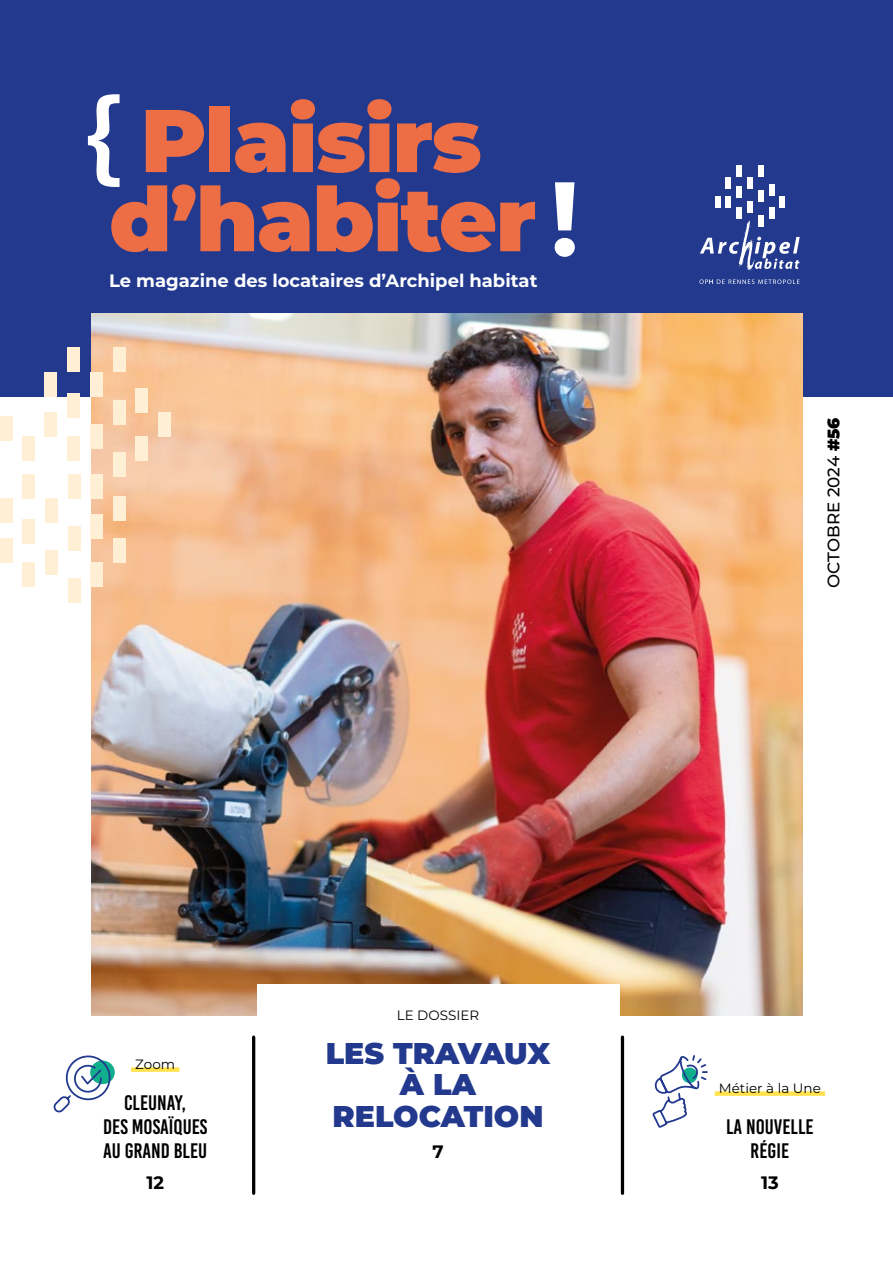
<style>
.page{position:relative;width:893px;height:1263px;background:#fff}
.page>*{position:absolute;margin:0;border:0;box-sizing:border-box;transform-origin:0 0}
.t1{font:900 88.8px/79.2px "Montserrat";letter-spacing:-.015em;color:#ed6d45}
.t2{font:900 30px/31.5px "Montserrat";color:#22398e;text-align:center}
.t3{font:21px/24px "Bebas Kai";color:#000;text-align:center}
.t4{font:700 18px "Montserrat";color:#fff}
.t5{font:700 18px "Montserrat";color:#000}
.t6{font:500 16.8px "Montserrat";letter-spacing:-.005em;color:#000}
.t7{font:13.5px "Montserrat";color:#000}
.s1{font-weight:700;font-size:105.3px;color:#fff}
.s2{font-weight:900}
</style>
<div class="page">
<div style="left:0;top:0;width:893px;height:396px;background:#22398e"></div>
<img style="left:91px;top:314px;width:712px;height:701px">
<svg style="left:699px;top:279px;width:101px;height:5px"></svg>
<div style="left:747px;top:177px;width:6px;height:11px;background:#fff"></div>
<div style="left:715px;top:196px;width:5px;height:11px;background:#fff"></div>
<div style="left:769px;top:184px;width:5px;height:12px;background:#fff"></div>
<div style="left:769px;top:207px;width:5px;height:12px;background:#fff"></div>
<div style="left:725px;top:196px;width:6px;height:11px;background:#fff"></div>
<div style="left:725px;top:177px;width:6px;height:11px;background:#fff"></div>
<div style="left:758px;top:165px;width:6px;height:12px;background:#fff"></div>
<div style="left:758px;top:190px;width:6px;height:12px;background:#fff"></div>
<div style="left:758px;top:215px;width:6px;height:11px;background:#fff"></div>
<div style="left:747px;top:202px;width:6px;height:11px;background:#fff"></div>
<div style="left:736px;top:165px;width:6px;height:12px;background:#fff"></div>
<div style="left:736px;top:187px;width:6px;height:11px;background:#fff"></div>
<div style="left:736px;top:207px;width:6px;height:12px;background:#fff"></div>
<div style="left:779px;top:196px;width:6px;height:11px;background:#fff"></div>
<svg style="left:700px;top:220px;width:100px;height:51px"></svg>
<div style="left:257px;top:984px;width:363px;height:65px;background:#fff"></div>
<svg style="left:53px;top:1055px;width:61px;height:58px"></svg>
<hr style="left:252px;top:1037px;width:3px;height:156px;background:#000">
<hr style="left:621px;top:1037px;width:3px;height:156px;background:#000">
<div style="left:131px;top:1067px;width:48px;height:5px;background:#ffe24e"></div>
<svg style="left:88px;top:94px;width:32px;height:93px"></svg>
<div style="left:90px;top:372px;width:12px;height:24px;background:#fff0d5"></div>
<div style="left:136px;top:388px;width:12px;height:24px;background:#fff0d5"></div>
<div style="left:136px;top:436px;width:12px;height:25px;background:#fff0d5"></div>
<div style="left:45px;top:412px;width:12px;height:24px;background:#fff0d5"></div>
<div style="left:45px;top:372px;width:12px;height:24px;background:#fff0d5"></div>
<div style="left:113px;top:348px;width:12px;height:24px;background:#fff0d5"></div>
<div style="left:113px;top:400px;width:12px;height:24px;background:#fff0d5"></div>
<div style="left:113px;top:452px;width:12px;height:25px;background:#fff0d5"></div>
<div style="left:90px;top:424px;width:12px;height:25px;background:#fff0d5"></div>
<div style="left:68px;top:348px;width:12px;height:24px;background:#fff0d5"></div>
<div style="left:67px;top:393px;width:12px;height:24px;background:#fff0d5"></div>
<div style="left:68px;top:436px;width:12px;height:25px;background:#fff0d5"></div>
<div style="left:159px;top:412px;width:12px;height:24px;background:#fff0d5"></div>
<div style="left:45px;top:498px;width:13px;height:24px;background:#fff0d5"></div>
<div style="left:91px;top:514px;width:12px;height:24px;background:#fff0d5"></div>
<div style="left:91px;top:474px;width:12px;height:24px;background:#fff0d5"></div>
<div style="left:114px;top:497px;width:12px;height:24px;background:#fff0d5"></div>
<div style="left:23px;top:436px;width:12px;height:24px;background:#fff0d5"></div>
<div style="left:91px;top:562px;width:12px;height:25px;background:#fff0d5"></div>
<div style="left:68px;top:474px;width:12px;height:24px;background:#fff0d5"></div>
<div style="left:68px;top:526px;width:12px;height:24px;background:#fff0d5"></div>
<div style="left:68px;top:578px;width:12px;height:25px;background:#fff0d5"></div>
<div style="left:45px;top:550px;width:13px;height:25px;background:#fff0d5"></div>
<div style="left:23px;top:474px;width:12px;height:24px;background:#fff0d5"></div>
<div style="left:22px;top:519px;width:12px;height:24px;background:#fff0d5"></div>
<div style="left:23px;top:562px;width:12px;height:25px;background:#fff0d5"></div>
<div style="left:114px;top:538px;width:12px;height:24px;background:#fff0d5"></div>
<div style="left:0;top:416px;width:12px;height:24px;background:#fff0d5"></div>
<div style="left:0;top:498px;width:12px;height:24px;background:#fff0d5"></div>
<div style="left:0;top:538px;width:12px;height:24px;background:#fff0d5"></div>
<svg style="left:652px;top:1055px;width:56px;height:73px"></svg>
<div style="left:715px;top:1091px;width:110px;height:5px;background:#ffe24e"></div>
<h1 class="t1" style="left:109px;top:95px;width:472px;text-indent:32px">Plaisirs d’habiter <span class="s1">!</span></h1>
<p class="t4" style="left:109px;top:267px;width:430px">Le magazine des locataires d’Archipel habitat</p>
<p class="t6" style="left:822px;top:588px;width:172px;rotate:-90deg">OCTOBRE 2024 <span class="s2">#56</span></p>
<p class="t7" style="left:135px;top:1055px;width:41px">Zoom</p>
<p class="t3" style="left:103px;top:1091px;width:106px">CLEUNAY,<br>DES MOSAÏQUES<br>AU GRAND BLEU</p>
<p class="t5" style="left:146px;top:1170px;width:19px">12</p>
<p class="t7" style="left:397px;top:1005px;width:84px">LE DOSSIER</p>
<h2 class="t2" style="left:326px;top:1035px;width:226px">LES TRAVAUX<br>À LA<br>RELOCATION</h2>
<p class="t5" style="left:432px;top:1138px;width:13px">7</p>
<p class="t7" style="left:719px;top:1079px;width:103px">Métier à la Une</p>
<p class="t3" style="left:726px;top:1115px;width:89px">LA NOUVELLE<br>RÉGIE</p>
<p class="t5" style="left:761px;top:1170px;width:19px">13</p>
</div>
